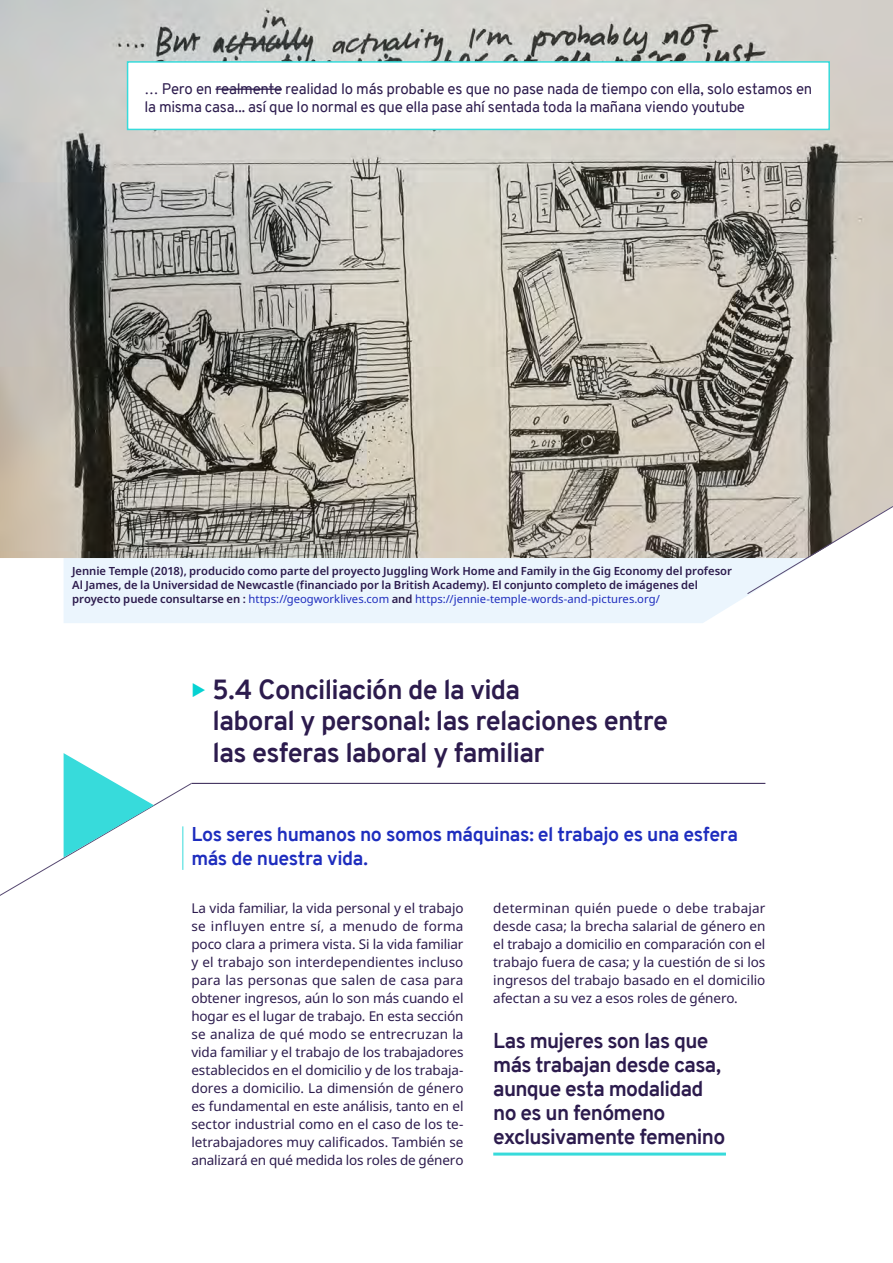
<style>
.page{position:relative;width:893px;height:1263px;background:#fff}
.page>*{position:absolute;margin:0;border:0;box-sizing:border-box;transform-origin:0 0}
.t1{font:700 27px/31.5px "Overpass";letter-spacing:-.025em;color:#2c1b4d}
.Heading_level_2_dark{font:700 21px/24px "Overpass";letter-spacing:-.03em;color:#2c1b4d}
.Heading_level_3_ILO{font:700 19.5px/24px "Overpass";letter-spacing:-.02em;color:#1e2dbe}
.Box_text{font:15px/18px "Overpass";letter-spacing:-.015em;color:#2c1b4d}
.Body_text_dark_blue{font:13.5px/18px "Noto Sans";letter-spacing:-.01em;color:#2c1b4d;text-align:justify}
.Briefing_A4_-_Body{font:600 11.25px/14.2px "Noto Sans";color:#2c1b4d}
.s1{font-weight:400;color:#1e2dbe}
</style>
<div class="page">
<hr style="left:191px;top:783px;width:574px;height:1px;background:#2c1b4d">
<hr style="left:493px;top:1152px;width:233px;height:3px;background:#37dbdb">
<div style="left:64px;top:558px;width:684px;height:65px;background:#ebf5fd"></div>
<img style="left:0;top:0;width:893px;height:558px">
<svg style="left:746px;top:505px;width:147px;height:90px"></svg>
<svg style="left:0;top:753px;width:192px;height:143px"></svg>
<div style="left:128px;top:63px;width:701px;height:66px;background:#fff"></div>
<div style="left:127px;top:61px;width:703px;height:69px;border:2px solid #37dbdb"></div>
<hr style="left:215px;top:89px;width:67px;height:1px;background:#2c1b4d">
<p class="Box_text" style="left:145px;top:80px;width:669px">… Pero en realmente realidad lo más probable es que no pase nada de tiempo con ella, solo estamos en la misma casa... así que lo normal es que ella pase ahí sentada toda la mañana viendo youtube</p>
<p class="Briefing_A4_-_Body" style="left:72px;top:564px;width:661px">Jennie Temple (2018), producido como parte del proyecto Juggling Work Home and Family in the Gig Economy del profesor<br>Al James, de la Universidad de Newcastle (financiado por la British Academy). El conjunto completo de imágenes del proyecto puede consultarse en : <span class="s1">https://geogworklives.com</span> and <span class="s1">https://jennie-temple-words-and-pictures.org/</span></p>
<p class="t1" style="left:213px;top:674px;width:457px">5.4 Conciliación de la vida<br>laboral y personal: las relaciones entre las esferas laboral y familiar</p>
<p class="Heading_level_3_ILO" style="left:191px;top:822px;width:548px">Los seres humanos no somos máquinas: el trabajo es una esfera más de nuestra vida.</p>
<p class="Body_text_dark_blue" style="left:191px;top:899px;width:274px">La vida familiar, la vida personal y el trabajo se influyen entre sí, a menudo de forma poco clara a primera vista. Si la vida familiar y el trabajo son interdependientes incluso para las personas que salen de casa para obtener ingresos, aún lo son más cuando el hogar es el lugar de trabajo. En esta sección se analiza de qué modo se entrecruzan la vida familiar y el trabajo de los trabajadores establecidos en el domicilio y de los trabaja&shy;dores a domicilio. La dimensión de género es fundamental en este análisis, tanto en el sector industrial como en el caso de los te&shy;letrabajadores muy calificados. También se analizará en qué medida los roles de género</p>
<p class="Body_text_dark_blue" style="left:493px;top:899px;width:274px">determinan quién puede o debe trabajar desde casa; la brecha salarial de género en el trabajo a domicilio en comparación con el trabajo fuera de casa; y la cuestión de si los ingresos del trabajo basado en el domicilio afectan a su vez a esos roles de género.</p>
<p class="Heading_level_2_dark" style="left:493px;top:1029px;width:234px">Las mujeres son las que más trabajan desde casa, aunque esta modalidad no es un fenómeno exclusivamente femenino</p>
</div>
